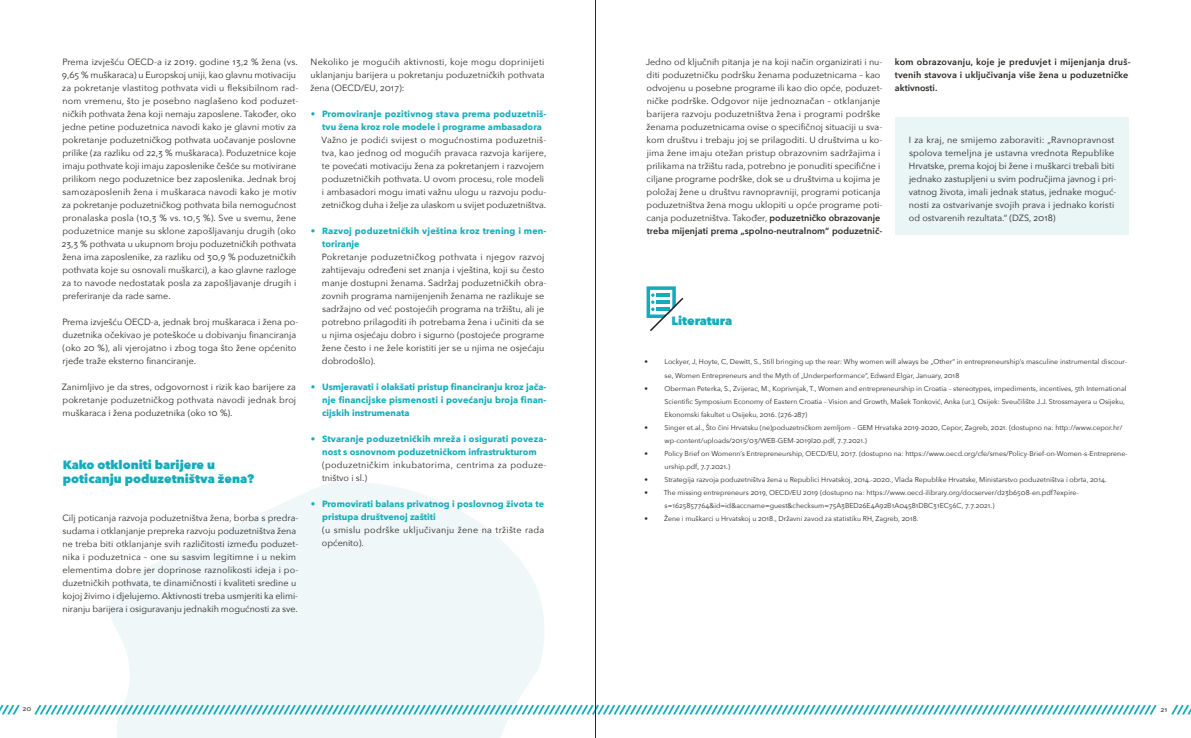
<style>
.page{position:relative;width:1191px;height:738px;background:#fff}
.page>*{position:absolute;margin:0;border:0;box-sizing:border-box;transform-origin:0 0}
.t1{font:800 12px/14px "Avenir Next";color:#15acba}
.t2{font:9px/13px "Avenir Next";letter-spacing:.005em;color:#2b2824}
.t3{font:700 9px/13px "Avenir Next";letter-spacing:.005em;color:#15acba}
.t4{font:9px/13px "Avenir Next";letter-spacing:.03em;color:#2b2824}
.t5{font:600 9px/13px "Avenir Next";letter-spacing:.015em;color:#2b2824}
.t6{font:7px/13px "Avenir Next";color:#2b2824}
.t7{font:600 7px "Avenir Next";color:#57585a}
.s1{font-weight:600}
</style>
<div class="page">
<div style="left:894px;top:117px;width:234px;height:117px;background:#eaf5f6"></div>
<svg style="left:110px;top:482px;width:440px;height:255px;fill:#eff7f8"></svg>
<svg style="left:646px;top:286px;width:37px;height:45px"></svg>
<svg style="left:0;top:704px;width:1191px;height:10px"></svg>
<hr style="left:595px;top:0;width:1px;height:737px;background:#2b2824">
<p class="t2" style="left:310px;top:55px;width:235px;text-align:justify">Nekoliko je mogućih aktivnosti, koje mogu doprinijeti uklanjanju barijera u pokretanju poduzetničkih pothvata žena (OECD/EU, 2017):</p>
<p class="t3" style="left:322px;top:107px;width:226px;text-indent:-11px">• Promoviranje pozitivnog stava prema poduzetniš&shy;tvu žena kroz role modele i programe ambasadora</p>
<p class="t2" style="left:322px;top:133px;width:226px">Važno je podići svijest o mogućnostima poduzetniš&shy;tva, kao jednog od mogućih pravaca razvoja karijere, te povećati motivaciju žena za pokretanjem i razvojem poduzetničkih pothvata. U ovom procesu, role modeli i ambasadori mogu imati važnu ulogu u razvoju podu&shy;zetničkog duha i želje za ulaskom u svijet poduzetništva.</p>
<p class="t3" style="left:322px;top:224px;width:226px;text-indent:-11px">• Razvoj poduzetničkih vještina kroz trening i men&shy;toriranje</p>
<p class="t2" style="left:322px;top:250px;width:226px">Pokretanje poduzetničkog pothvata i njegov razvoj zahtijevaju određeni set znanja i vještina, koji su često manje dostupni ženama. Sadržaj poduzetničkih obra&shy;zovnih programa namijenjenih ženama ne razlikuje se sadržajno od već postojećih programa na tržištu, ali je potrebno prilagoditi ih potrebama žena i učiniti da se u njima osjećaju dobro i sigurno (postojeće programe žene često i ne žele koristiti jer se u njima ne osjećaju dobrodošlo).</p>
<p class="t3" style="left:322px;top:380px;width:226px;text-align:justify;text-indent:-11px">• Usmjeravati i olakšati pristup financiranju kroz jača&shy;nje financijske pismenosti i povećanju broja finan&shy;cijskih instrumenata</p>
<p class="t3" style="left:311px;top:432px;width:237px;text-align:center">• Stvaranje poduzetničkih mreža i osigurati poveza&shy;nost s osnovnom poduzetničkom infrastrukturom</p>
<p class="t4" style="left:322px;top:458px;width:225px">(poduzetničkim inkubatorima, centrima za poduze‑ tništvo i sl.)</p>
<p class="t3" style="left:322px;top:497px;width:223px;text-indent:-11px">• Promovirati balans privatnog i poslovnog života te pristupa društvenoj zaštiti</p>
<p class="t4" style="left:322px;top:523px;width:224px">(u smislu podrške uključivanju žene na tržište rada općenito).</p>
<p class="t2" style="left:645px;top:55px;width:238px">Jedno od ključnih pitanja je na koji način organizirati i nu&shy;diti poduzetničku podršku ženama poduzetnicama – kao odvojenu u posebne programe ili kao dio opće, poduzet&shy;ničke podrške. Odgovor nije jednoznačan – otklanjanje barijera razvoju poduzetništva žena i programi podrške ženama poduzetnicama ovise o specifičnoj situaciji u sva&shy;kom društvu i trebaju joj se prilagoditi. U društvima u ko&shy;jima žene imaju otežan pristup obrazovnim sadržajima i prilikama na tržištu rada, potrebno je ponuditi specifične i ciljane programe podrške, dok se u društvima u kojima je položaj žene u društvu ravnopravniji, programi poticanja poduzetništva žena mogu uklopiti u opće programe poti&shy;canja poduzetništva. Također, <span class="s1">poduzetničko obrazovanje treba mijenjati prema „spolno-neutralnom“ poduzetnič-</span></p>
<p class="t5" style="left:895px;top:55px;width:237px">kom obrazovanju, koje je preduvjet i mijenjanja druš&shy;tvenih stavova i uključivanja više žena u poduzetničke aktivnosti.</p>
<p class="t2" style="left:62px;top:55px;width:238px">Prema izvješću OECD-a iz 2019. godine 13,2 % žena (vs.<br>9,65 % muškaraca) u Europskoj uniji, kao glavnu motivaciju za pokretanje vlastitog pothvata vidi u fleksibilnom rad&shy;nom vremenu, što je posebno naglašeno kod poduzet&shy;ničkih pothvata žena koji nemaju zaposlene. Također, oko jedne petine poduzetnica navodi kako je glavni motiv za pokretanje poduzetničkog pothvata uočavanje poslovne prilike (za razliku od 22,3 % muškaraca). Poduzetnice koje imaju pothvate koji imaju zaposlenike češće su motivirane prilikom nego poduzetnice bez zaposlenika. Jednak broj samozaposlenih žena i muškaraca navodi kako je motiv za pokretanje poduzetničkog pothvata bila nemogućnost pronalaska posla (10,3 % vs. 10,5 %). Sve u svemu, žene poduzetnice manje su sklone zapošljavanju drugih (oko 23,3 % pothvata u ukupnom broju poduzetničkih pothvata žena ima zaposlenike, za razliku od 30,9 % poduzetničkih pothvata koje su osnovali muškarci), a kao glavne razloge za to navode nedostatak posla za zapošljavanje drugih i preferiranje da rade same.</p>
<p class="t2" style="left:62px;top:315px;width:237px">Prema izvješću OECD-a, jednak broj muškaraca i žena po&shy;duzetnika očekivao je poteškoće u dobivanju financiranja (oko 20 %), ali vjerojatno i zbog toga što žene općenito rjeđe traže eksterno financiranje.</p>
<p class="t2" style="left:62px;top:380px;width:236px;text-align:justify">Zanimljivo je da stres, odgovornost i rizik kao barijere za pokretanje poduzetničkog pothvata navodi jednak broj muškaraca i žena poduzetnika (oko 10 %).</p>
<p class="t2" style="left:908px;top:133px;width:209px">I za kraj, ne smijemo zaboraviti: „Ravnopravnost spolova temeljna je ustavna vrednota Republike Hrvatske, prema kojoj bi žene i muškarci trebali biti jednako zastupljeni u svim područjima javnog i pri&shy;vatnog života, imali jednak status, jednake moguć&shy;nosti za ostvarivanje svojih prava i jednako koristi od ostvarenih rezultata.“ (DZS, 2018)</p>
<h1 class="t1" style="left:671px;top:314px;width:62px">Literatura</h1>
<p class="t6" style="left:664px;top:355px;width:464px;text-indent:-20px">• Lockyer, J, Hoyte, C, Dewitt, S., Still bringing up the rear: Why women will always be „Other“ in entrepreneurship’s masculine instrumental discour&shy;se, Women Entrepreneurs and the Myth of „Underperformance“, Edward Elgar, January, 2018</p>
<p class="t6" style="left:664px;top:381px;width:463px;text-indent:-20px">• Oberman Peterka, S., Zvijerac, M., Koprivnjak, T., Women and entrepreneurship in Croatia – stereotypes, impediments, incentives, 5th International<br>Scientific Symposium Economy of Eastern Croatia – Vision and Growth, Mašek Tonković, Anka (ur.), Osijek: Sveučilište J.J. Strossmayera u Osijeku,<br>Ekonomski fakultet u Osijeku, 2016. (276-287)</p>
<p class="t6" style="left:664px;top:420px;width:459px;text-indent:-20px">• Singer et.al., Što čini Hrvatsku (ne)poduzetničkom zemljom – GEM Hrvatska 2019-2020, Cepor, Zagreb, 2021. (dostupno na: http://www.cepor.hr/ wp-content/uploads/2015/03/WEB-GEM-2019I20.pdf, 7.7.2021.)</p>
<p class="t6" style="left:664px;top:446px;width:464px;text-indent:-20px">• Policy Brief on Womenn’s Entrepreneurship, OECD/EU, 2017. (dostupno na: https://www.oecd.org/cfe/smes/Policy-Brief-on-Women-s-Entreprene&shy;urship.pdf, 7.7.2021.)</p>
<p class="t6" style="left:644px;top:472px;width:464px">• Strategija razvoja poduzetništva žena u Republici Hrvatskoj, 2014.-2020., Vlada Republike Hrvatske, Ministarstvo poduzetništva i obrta, 2014.</p>
<p class="t6" style="left:664px;top:485px;width:416px;text-indent:-20px">• The missing entrepreneurs 2019, OECD/EU 2019 (dostupno na: https://www.oecd-ilibrary.org/docserver/d23b6508-en.pdf?expire&shy;s=1625857764&amp;id=id&amp;accname=guest&amp;checksum=75A3BED26E4A92B1A04581DBC31EC56C, 7.7.2021.)</p>
<h1 class="t1" style="left:63px;top:457px;width:193px">Kako otkloniti barijere u poticanju poduzetništva žena?</h1>
<p class="t2" style="left:62px;top:510px;width:237px">Cilj poticanja razvoja poduzetništva žena, borba s predra-</p>
<p class="t6" style="left:644px;top:511px;width:276px">• Žene i muškarci u Hrvatskoj u 2018., Državni zavod za statistiku RH, Zagreb, 2018.</p>
<p class="t2" style="left:62px;top:523px;width:237px">sudama i otklanjanje prepreka razvoju poduzetništva žena ne treba biti otklanjanje svih različitosti između poduzet&shy;nika i poduzetnica – one su sasvim legitimne i u nekim elementima dobre jer doprinose raznolikosti ideja i po&shy;duzetničkih pothvata, te dinamičnosti i kvaliteti sredine u kojoj živimo i djelujemo. Aktivnosti treba usmjeriti ka elimi&shy;niranju barijera i osiguravanju jednakih mogućnosti za sve.</p>
<p class="t7" style="left:23px;top:702px;width:10px">20</p>
<p class="t7" style="left:1160px;top:702px;width:8px">21</p>
</div>
